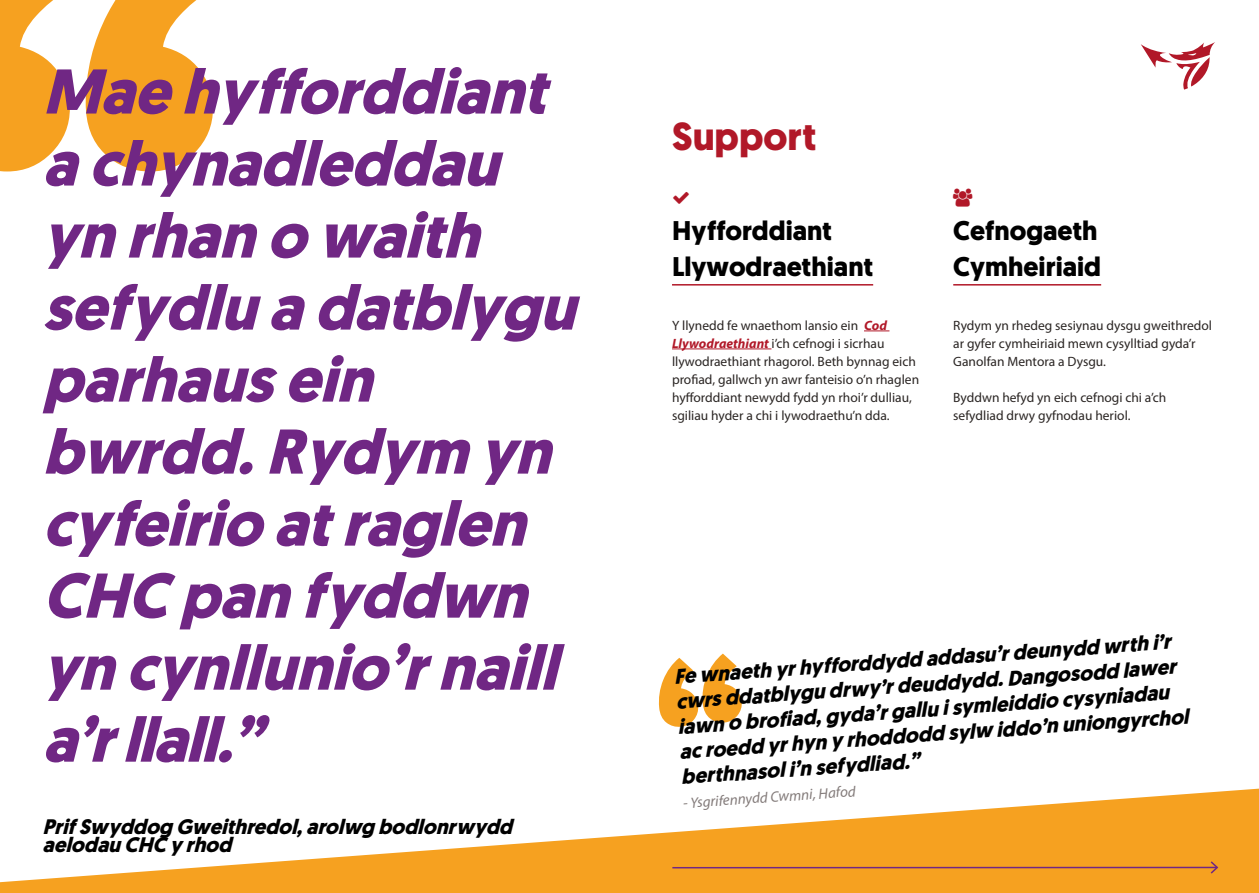
<style>
.page{position:relative;width:1259px;height:893px;background:#fff}
.page>*{position:absolute;margin:0;border:0;box-sizing:border-box;transform-origin:0 0}
.t1{font:italic 700 63px/72px "Geomanist";color:#702784}
.t2{font:700 39px "Geomanist";color:#b11828}
.t3{font:700 27px/36px "Geomanist";color:#000}
.t4{font:italic 700 21px/25.2px "Geomanist";color:#000}
.t5{font:italic 15px "Myriad Pro";color:#837b7a}
.t6{font:13.5px/18px "Myriad Pro";color:#2a2523}
.s1{font-weight:700;font-style:italic;color:#b11828}
</style>
<div class="page">
<svg style="left:1141px;top:42px;width:74px;height:48px"></svg>
<svg style="left:0;top:789px;width:1259px;height:104px;fill:#f6a120"></svg>
<hr style="left:672px;top:867px;width:545px;height:1px;background:#702784">
<svg style="left:1209px;top:860px;width:10px;height:15px"></svg>
<hr style="left:672px;top:284px;width:201px;height:2px;background:#b11828">
<svg style="left:864px;top:331px;width:25px;height:1px"></svg>
<hr style="left:672px;top:349px;width:99px;height:1px;background:#b11828">
<hr style="left:953px;top:284px;width:148px;height:2px;background:#b11828">
<svg style="left:658px;top:654px;width:84px;height:73px"></svg>
<svg style="left:0;top:0;width:213px;height:171px"></svg>
<h1 class="t1" style="left:43px;top:56px;width:554px">Maehyfforddiant achynadleddau ynrhanowaith sefydluadatblygu parhausein bwrdd.Rydym yn cyfeirioatraglen<br>CHC panfyddwn yncynllunio’rnaill a’rllall.”</h1>
<h3 class="t4" style="left:43px;top:817px;width:478px;line-height:18px">PrifSwyddog Gweithredol,arolwg bodlonrwydd aelodauCHC yrhod</h3>
<h2 class="t2" style="left:672px;top:110px;width:146px">Support</h2>
<h3 class="t3" style="left:672px;top:212px;width:203px">Hyfforddiant<br>Llywodraethiant</h3>
<p class="t6" style="left:672px;top:316px;width:249px">Y llynedd fe wnaethom lansio ein <span class="s1">Cod Llywodraethiant</span> i’ch cefnogi i sicrhau llywodraethiant rhagorol. Beth bynnag eich profiad, gallwch yn awr fanteisio o’n rhaglen hyfforddiant newydd fydd yn rhoi’r dulliau, sgiliau hyder a chi i lywodraethu’n dda.</p>
<h3 class="t3" style="left:953px;top:212px;width:149px">Cefnogaeth<br>Cymheiriaid</h3>
<p class="t6" style="left:953px;top:316px;width:260px">Rydym yn rhedeg sesiynau dysgu gweithredol ar gyfer cymheiriaid mewn cysylltiad gyda’r<br>Ganolfan Mentora a Dysgu.</p>
<p class="t6" style="left:953px;top:388px;width:215px">Byddwn hefyd yn eich cefnogi chi a’ch sefydliad drwy gyfnodau heriol.</p>
<h3 class="t4" style="left:673px;top:664px;width:512px;rotate:-4deg">Fe wnaeth yr hyfforddydd addasu’r deunydd wrth i’r cwrs ddatblygu drwy’r deuddydd. Dangosodd lawer iawn o brofiad, gyda’r gallu i symleiddio cysyniadau ac roedd yr hyn y rhoddodd sylw iddo’n uniongyrchol berthnasol i’n sefydliad.”</h3>
<p class="t5" style="left:682px;top:794px;width:175px;rotate:-4deg">- Ysgrifennydd Cwmni, Hafod</p>
</div>
